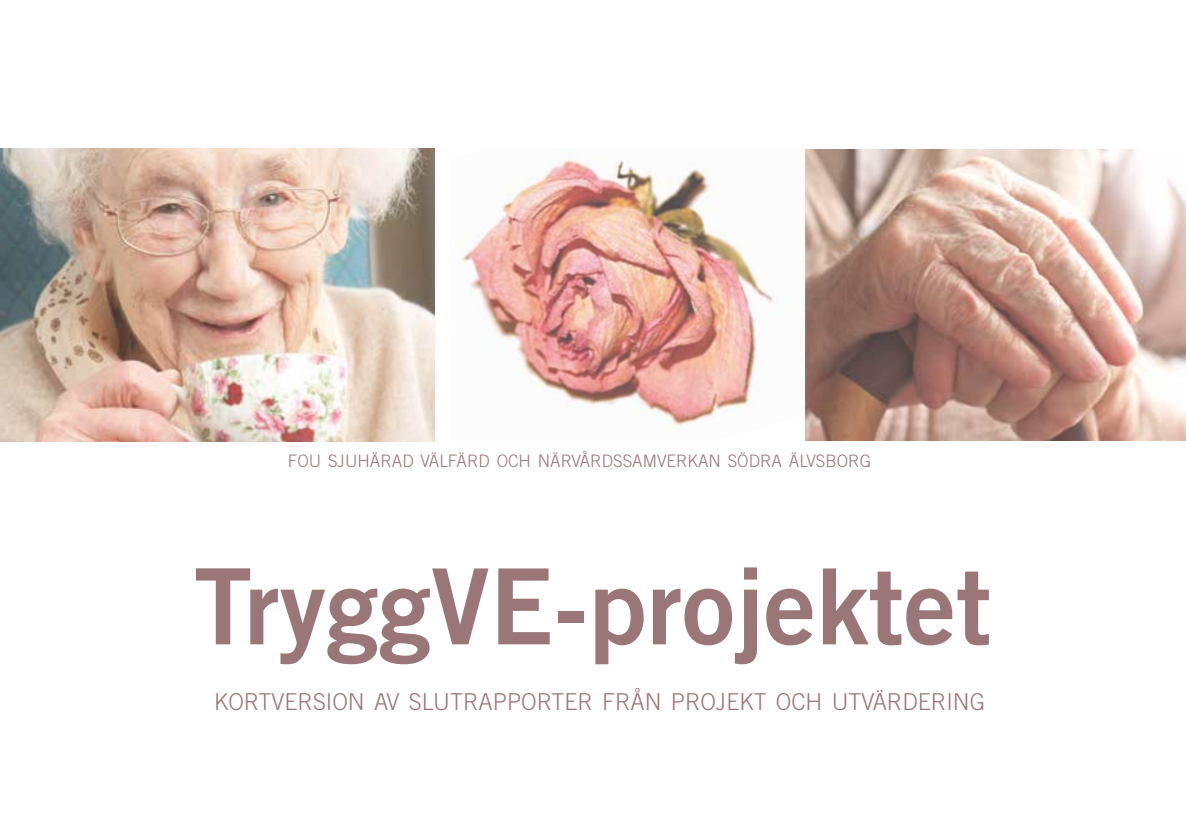
<style>
.page{position:relative;width:1186px;height:839px;background:#fff}
.page>*{position:absolute;margin:0;border:0;box-sizing:border-box;transform-origin:0 0}
.t1{font:105px "Trade Gothic LT Std Bd 2";color:#9a7679}
.t2{font:300 23.28px "Trade Gothic LT Std";color:#9a7679}
.t3{font:300 17.15px "Trade Gothic LT Std";color:#9a7679}
</style>
<div class="page">
<img style="left:0;top:148px;width:434px;height:293px">
<img style="left:461px;top:149px;width:725px;height:292px">
<p class="t3" style="left:288px;top:450px;width:585px">FOU SJUHÄRAD VÄLFÄRD OCH NÄRVÅRDSSAMVERKAN SÖDRA ÄLVSBORG</p>
<h1 class="t1" style="left:194px;top:541px;width:799px">TryggVE-projektet</h1>
<h2 class="t2" style="left:214px;top:688px;width:772px">KORTVERSION AV SLUTRAPPORTER FRÅN PROJEKT OCH UTVÄRDERING</h2>
</div>
